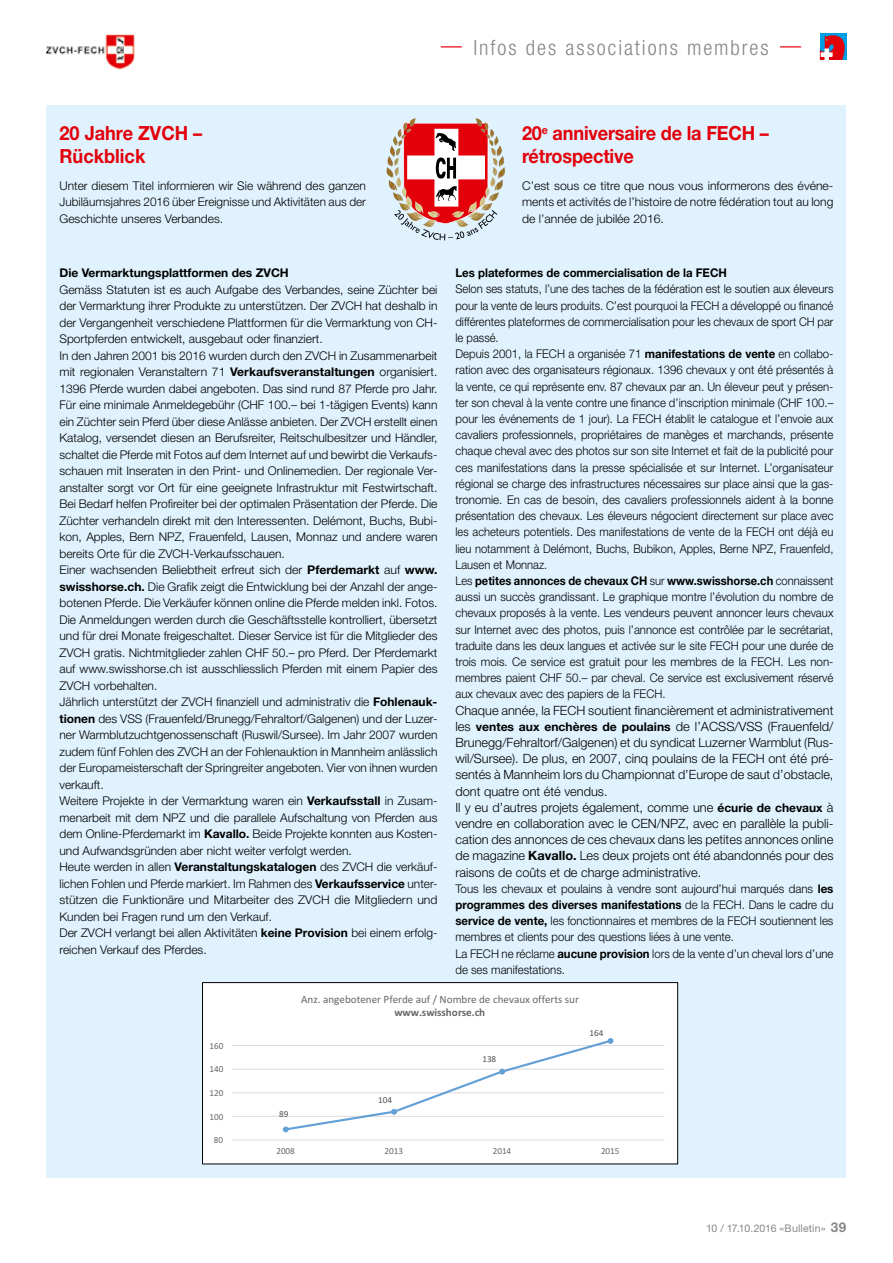
<style>
.page{position:relative;width:893px;height:1263px;background:#fff}
.page>*{position:absolute;margin:0;border:0;box-sizing:border-box;transform-origin:0 0}
.t1{font:300 condensed 21px "Helvetica Neue LT Std";letter-spacing:.09em;color:#868786}
.t2{font:700 19.5px/22.5px "Helvetica Neue LT Std";letter-spacing:-.01em;color:#e3000b;scale:.93 1}
.t3{font:300 12.75px/16.2px "Helvetica Neue LT Std";color:#000}
.t4{font:300 12px/16.5px "Helvetica Neue LT Std";color:#000;text-align:justify}
.t5{font:300 12px/16.2px "Helvetica Neue LT Std";color:#000;scale:.94 1}
.t6{font:300 12px/16.2px "Helvetica Neue LT Std";color:#000;scale:.96 1}
.t7{font:700 12px "Helvetica Neue LT Std";color:#000;scale:.95 1}
.t8{font:700 12px "Helvetica Neue LT Std";color:#000}
.t9{font:11.1px "Calibri";color:#676766}
.t10{font:700 11.1px "Calibri";letter-spacing:-.005em;color:#676766}
.t11{font:10.5px "Helvetica Neue LT Std";letter-spacing:.01em;color:#868786}
.t12{font:9.15px "Calibri";letter-spacing:-.005em;color:#676766}
.t13{font:9.15px "Calibri";letter-spacing:-.005em;color:#515150}
.s1{font-weight:700}
.s2{font-weight:700;font-size:12px}
.s3{font-weight:700;font-size:13.5px}
</style>
<div class="page">
<div style="left:820px;top:34px;width:26px;height:26px;background:#009ee3"></div>
<svg style="left:820px;top:35px;width:25px;height:25px"></svg>
<svg style="left:441px;top:46px;width:21px;height:1px"></svg>
<svg style="left:780px;top:46px;width:21px;height:1px"></svg>
<img style="left:47px;top:34px;width:88px;height:36px">
<div style="left:47px;top:105px;width:799px;height:1073px;background:#dff2fd"></div>
<svg style="left:387px;top:118px;width:119px;height:122px"></svg>
<div style="left:202px;top:982px;width:475px;height:182px;background:#fff"></div>
<hr style="left:232px;top:1116px;width:433px;height:1px;background:#dcdcdc">
<hr style="left:232px;top:1092px;width:433px;height:1px;background:#dcdcdc">
<hr style="left:232px;top:1069px;width:433px;height:1px;background:#dcdcdc">
<hr style="left:232px;top:1045px;width:433px;height:1px;background:#dcdcdc">
<hr style="left:232px;top:1140px;width:433px;height:1px;background:#dcdcdc">
<svg style="left:283px;top:1038px;width:330px;height:94px"></svg>
<div style="left:202px;top:982px;width:476px;height:182px;border:1px solid #000"></div>
<h1 class="t1" style="left:473px;top:35px;width:297px">Infos des associations membres</h1>
<h2 class="t2" style="left:60px;top:122px;width:155px">20 Jahre ZVCH –<br>Rückblick</h2>
<p class="t4" style="left:60px;top:177px;width:308px">Unter diesem Titel informieren wir Sie während des ganzen Jubiläumsjahres 2016 über Ereignisse und Aktivitäten aus der Geschichte unseres Verbandes.</p>
<p class="t8" style="left:60px;top:265px;width:231px">Die Vermarktungsplattformen des ZVCH</p>
<p class="t4" style="left:60px;top:281px;width:379px;text-align:left">Gemäss Statuten ist es auch Aufgabe des Verbandes, seine Züchter bei der Vermarktung ihrer Produkte zu unterstützen. Der ZVCH hat deshalb in der Vergangenheit verschiedene Plattformen für die Vermarktung von CH-Sportpferden entwickelt, ausgebaut oder finanziert.<br>In den Jahren 2001 bis 2016 wurden durch den ZVCH in Zusammenarbeit mit regionalen Veranstaltern 71 <span class="s1">Verkaufsveranstaltungen</span> organisiert.<br>1396 Pferde wurden dabei angeboten. Das sind rund 87 Pferde pro Jahr.<br>Für eine minimale Anmeldegebühr (CHF 100.– bei 1-tägigen Events) kann ein Züchter sein Pferd über diese Anlässe anbieten. Der ZVCH erstellt einen Katalog, versendet diesen an Berufsreiter, Reitschulbesitzer und Händler, schaltet die Pferde mit Fotos auf dem Internet auf und bewirbt die Verkaufs&shy;schauen mit Inseraten in den Print- und Onlinemedien. Der regionale Ver&shy;anstalter sorgt vor Ort für eine geeignete Infrastruktur mit Festwirtschaft.<br>Bei Bedarf helfen Profireiter bei der optimalen Präsentation der Pferde. Die Züchter verhandeln direkt mit den Interessenten. Delémont, Buchs, Bubi&shy;kon, Apples, Bern NPZ, Frauenfeld, Lausen, Monnaz und andere waren bereits Orte für die ZVCH-Verkaufsschauen.<br>Einer wachsenden Beliebtheit erfreut sich der <span class="s1">Pferdemarkt</span> auf <span class="s1">www. swisshorse.ch.</span> Die Grafik zeigt die Entwicklung bei der Anzahl der ange&shy;botenen Pferde. Die Verkäufer können online die Pferde melden inkl. Fotos.<br>Die Anmeldungen werden durch die Geschäftsstelle kontrolliert, übersetzt und für drei Monate freigeschaltet. Dieser Service ist für die Mitglieder des ZVCH gratis. Nichtmitglieder zahlen CHF 50.– pro Pferd. Der Pferdemarkt auf www.swisshorse.ch ist ausschliesslich Pferden mit einem Papier des ZVCH vorbehalten.<br>Jährlich unterstützt der ZVCH finanziell und administrativ die <span class="s1">Fohlenauk&shy;tionen</span> des VSS (Frauenfeld/Brunegg/Fehraltorf/Galgenen) und der Luzer&shy;ner Warmblutzuchtgenossenschaft (Ruswil/Sursee). Im Jahr 2007 wurden zudem fünf Fohlen des ZVCH an der Fohlenauktion in Mannheim anlässlich der Europameisterschaft der Springreiter angeboten. Vier von ihnen wurden verkauft.<br>Weitere Projekte in der Vermarktung waren ein <span class="s1">Verkaufsstall</span> in Zusam&shy;menarbeit mit dem NPZ und die parallele Aufschaltung von Pferden aus dem Online-Pferdemarkt im <span class="s1">Kavallo.</span> Beide Projekte konnten aus Kosten&shy;und Aufwandsgründen aber nicht weiter verfolgt werden.<br>Heute werden in allen <span class="s1">Veranstaltungskatalogen</span> des ZVCH die verkäuf&shy;lichen Fohlen und Pferde markiert. Im Rahmen des <span class="s1">Verkaufsservice</span> unter&shy;stützen die Funktionäre und Mitarbeiter des ZVCH die Mitgliedern und Kunden bei Fragen rund um den Verkauf.<br>Der ZVCH verlangt bei allen Aktivitäten <span class="s1">keine Provision</span> bei einem erfolg&shy;reichen Verkauf des Pferdes.</p>
<h2 class="t2" style="left:522px;top:122px;width:267px">20<sup>e</sup> anniversaire de la FECH – rétrospective</h2>
<p class="t4" style="left:522px;top:177px;width:313px">C’est sous ce titre que nous vous informerons des événe&shy;ments et activités de l’histoire de notre fédération tout au long de l’année de jubilée 2016.</p>
<p class="t7" style="left:455px;top:265px;width:287px">Les plateformes de commercialisation de la FECH</p>
<p class="t5" style="left:455px;top:281px;width:404px">Selon ses statuts, l’une des taches de la fédération est le soutien aux éleveurs pour la vente de leurs produits. C’est pourquoi la FECH a développé ou financé différentes plateformes de commercialisation pour les chevaux de sport CH par le passé.<br>Depuis 2001, la FECH a organisée 71 <span class="s1">manifestations de vente</span> en collabo&shy;ration avec des organisateurs régionaux. 1396 chevaux y ont été présentés à la vente, ce qui représente env. 87 chevaux par an. Un éleveur peut y présen&shy;ter son cheval à la vente contre une finance d’inscription minimale (CHF 100.– pour les événements de 1 jour). La FECH établit le catalogue et l’envoie aux cavaliers professionnels, propriétaires de manèges et marchands, présente chaque cheval avec des photos sur son site Internet et fait de la publicité pour ces manifestations dans la presse spécialisée et sur Internet. L’organisateur régional se charge des infrastructures nécessaires sur place ainsi que la gas&shy;tronomie. En cas de besoin, des cavaliers professionnels aident à la bonne présentation des chevaux. Les éleveurs négocient directement sur place avec les acheteurs potentiels. Des manifestations de vente de la FECH ont déjà eu lieu notamment à Delémont, Buchs, Bubikon, Apples, Berne NPZ, Frauenfeld, Lausen et Monnaz.<br>Les <span class="s1">petites annonces de chevaux CH</span> sur <span class="s1">www.swisshorse.ch</span> connaissent aussi un succès grandissant. Le graphique montre l’évolution du nombre de chevaux proposés à la vente. Les vendeurs peuvent annoncer leurs chevaux sur Internet avec des photos, puis l’annonce est contrôlée par le secrétariat, traduite dans les deux langues et activée sur le site FECH pour une durée de trois mois. Ce service est gratuit pour les membres de la FECH. Les non&shy;membres paient CHF 50.– par cheval. Ce service est exclusivement réservé aux chevaux avec des papiers de la FECH.</p>
<p class="t3" style="left:455px;top:702px;width:379px">Chaque année, la FECH soutient financièrement et administrativement les <span class="s2">ventes aux enchères de poulains</span> de l’ACSS/VSS (Frauenfeld/ Brunegg/Fehraltorf/Galgenen) et du syndicat Luzerner Warmblut (Rus&shy;wil/Sursee). De plus, en 2007, cinq poulains de la FECH ont été pré&shy;sentés à Mannheim lors du Championnat d’Europe de saut d’obstacle, dont quatre ont été vendus.<br>Il y eu d’autres projets également, comme une <span class="s2">écurie de chevaux</span> à vendre en collaboration avec le CEN/NPZ, avec en parallèle la publi&shy;cation des annonces de ces chevaux dans les petites annonces online de magazine <span class="s1">Kavallo.</span> Les deux projets ont été abandonnés pour des raisons de coûts et de charge administrative.</p>
<p class="t6" style="left:455px;top:880px;width:395px">Tous les chevaux et poulains à vendre sont aujourd’hui marqués dans <span class="s1">les programmes des diverses manifestations</span> de la FECH. Dans le cadre du <span class="s1">service de vente,</span> les fonctionnaires et membres de la FECH soutiennent les membres et clients pour des questions liées à une vente.<br>La FECH ne réclame <span class="s1">aucune provision</span> lors de la vente d’un cheval lors d’une de ses manifestations.</p>
<p class="t12" style="left:209px;top:1039px;width:15px">160</p>
<p class="t12" style="left:209px;top:1063px;width:15px">140</p>
<p class="t12" style="left:209px;top:1086px;width:15px">120</p>
<p class="t12" style="left:209px;top:1110px;width:15px">100</p>
<p class="t12" style="left:214px;top:1134px;width:11px">80</p>
<p class="t9" style="left:301px;top:991px;width:279px">Anz. angebotener Pferde auf / Nombre de chevaux offerts sur</p>
<p class="t10" style="left:394px;top:1005px;width:92px">www.swisshorse.ch</p>
<p class="t13" style="left:482px;top:1052px;width:15px">138</p>
<p class="t13" style="left:590px;top:1026px;width:15px">164</p>
<p class="t13" style="left:279px;top:1108px;width:11px">89</p>
<p class="t13" style="left:378px;top:1093px;width:15px">104</p>
<p class="t12" style="left:276px;top:1145px;width:20px">2008</p>
<p class="t12" style="left:385px;top:1145px;width:20px">2013</p>
<p class="t12" style="left:493px;top:1145px;width:20px">2014</p>
<p class="t12" style="left:601px;top:1145px;width:20px">2015</p>
<p class="t11" style="left:706px;top:1222px;width:142px">10 / 17.10.2016 «Bulletin» <span class="s3">39</span></p>
</div>
